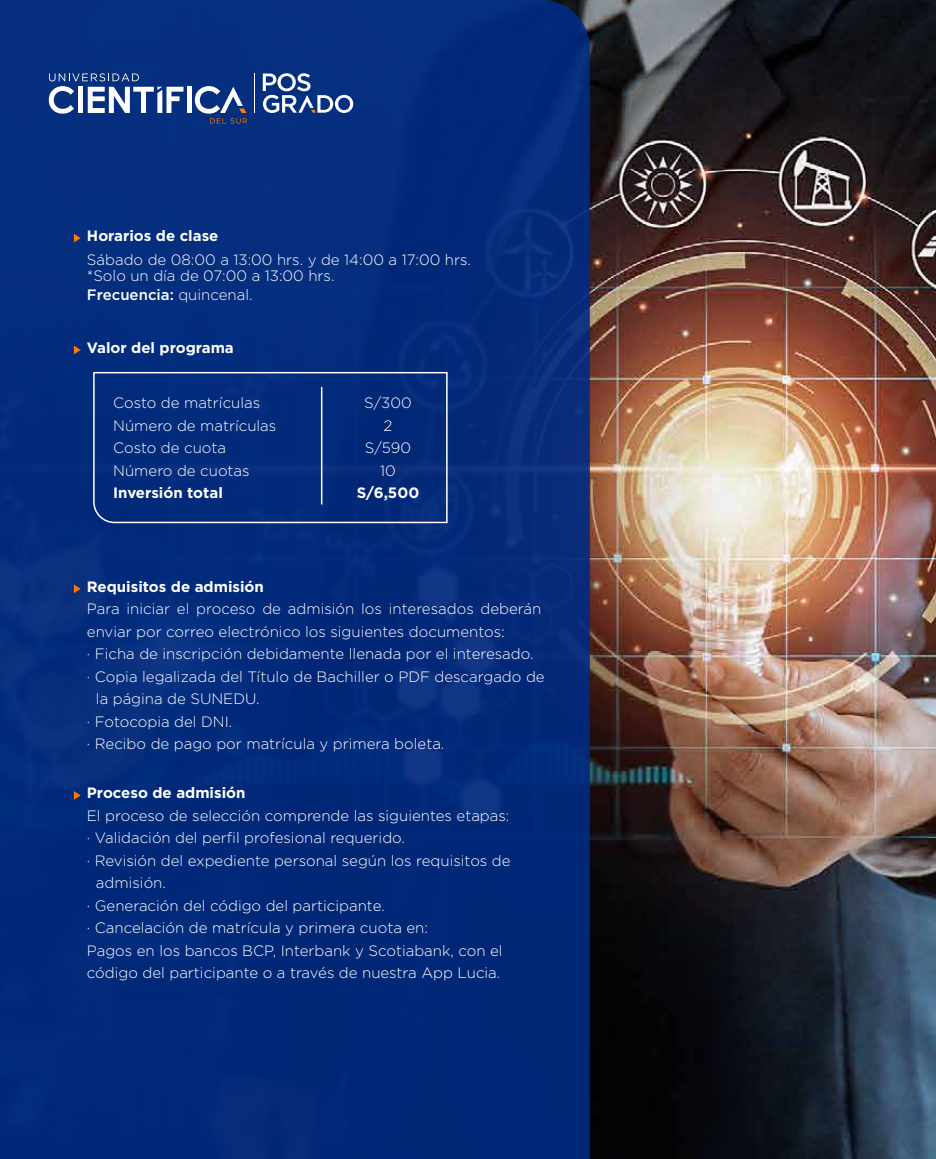
<style>
.page{position:relative;width:936px;height:1159px;background:#fff}
.page>*{position:absolute;margin:0;border:0;box-sizing:border-box;transform-origin:0 0}
.t1{font:300 15px/22.5px "Gotham";color:#fff}
.t2{font:700 15px "Gotham";color:#fff}
.t3{font:500 15px "Gotham";color:#fff}
.s1{font-weight:300}
</style>
<div class="page">
<img style="left:590px;top:0;width:346px;height:1158px">
<div style="left:0;top:0;width:590px;height:1158px;background:#022a7a"></div>
<svg style="left:74px;top:234px;width:7px;height:8px"></svg>
<svg style="left:74px;top:345px;width:7px;height:9px"></svg>
<svg style="left:74px;top:584px;width:7px;height:9px"></svg>
<svg style="left:74px;top:791px;width:7px;height:8px"></svg>
<svg style="left:92px;top:371px;width:356px;height:153px;background:#09307e"></svg>
<hr style="left:321px;top:387px;width:1px;height:117px;background:#fff">
<div style="left:187px;top:87px;width:5px;height:26px;background:#fff"></div>
<svg style="left:49px;top:73px;width:134px;height:41px"></svg>
<svg style="left:195px;top:86px;width:52px;height:38px"></svg>
<svg style="left:263px;top:73px;width:90px;height:40px"></svg>
<hr style="left:254px;top:73px;width:1px;height:40px;background:#fff">
<p class="t2" style="left:87px;top:227px;width:133px">Horarios de clase</p>
<p class="t1" style="left:87px;top:251px;width:385px;line-height:16.5px">Sábado de 08:00 a 13:00 hrs. y de 14:00 a 17:00 hrs. *Solo un día de 07:00 a 13:00 hrs.</p>
<p class="t3" style="left:87px;top:284px;width:167px">Frecuencia: <span class="s1">quincenal.</span></p>
<p class="t2" style="left:87px;top:339px;width:148px">Valor del programa</p>
<p class="t1" style="left:113px;top:391px;width:165px">Costo de matrículas<br>Número de matrículas<br>Costo de cuota<br>Número de cuotas</p>
<p class="t2" style="left:113px;top:484px;width:111px">Inversión total</p>
<p class="t1" style="left:364px;top:391px;width:49px;text-align:center">S/300<br>2<br>S/590<br>10</p>
<p class="t2" style="left:357px;top:484px;width:64px">S/6,500</p>
<p class="t2" style="left:87px;top:577px;width:178px">Requisitos de admisión</p>
<p class="t1" style="left:87px;top:597px;width:456px">Para iniciar el proceso de admisión los interesados deberán</p>
<p class="t1" style="left:87px;top:619px;width:419px">enviar por correo electrónico los siguientes documentos:</p>
<p class="t1" style="left:87px;top:642px;width:448px">· Ficha de inscripción debidamente llenada por el interesado.</p>
<p class="t1" style="left:87px;top:664px;width:459px">· Copia legalizada del Título de Bachiller o PDF descargado de</p>
<p class="t1" style="left:96px;top:687px;width:165px">la página de SUNEDU.</p>
<p class="t1" style="left:87px;top:709px;width:147px">· Fotocopia del DNI.</p>
<p class="t1" style="left:87px;top:732px;width:359px">· Recibo de pago por matrícula y primera boleta.</p>
<p class="t2" style="left:87px;top:784px;width:160px">Proceso de admisión</p>
<p class="t1" style="left:87px;top:803px;width:424px">El proceso de selección comprende las siguientes etapas:</p>
<p class="t1" style="left:87px;top:826px;width:319px">· Validación del perfil profesional requerido.</p>
<p class="t1" style="left:87px;top:848px;width:425px">· Revisión del expediente personal según los requisitos de</p>
<p class="t1" style="left:96px;top:871px;width:71px">admisión.</p>
<p class="t1" style="left:87px;top:893px;width:299px">· Generación del código del participante.</p>
<p class="t1" style="left:87px;top:916px;width:342px">· Cancelación de matrícula y primera cuota en:</p>
<p class="t1" style="left:87px;top:938px;width:417px">Pagos en los bancos BCP, Interbank y Scotiabank, con el</p>
<p class="t1" style="left:87px;top:961px;width:415px">código del participante o a través de nuestra App Lucia.</p>
</div>
